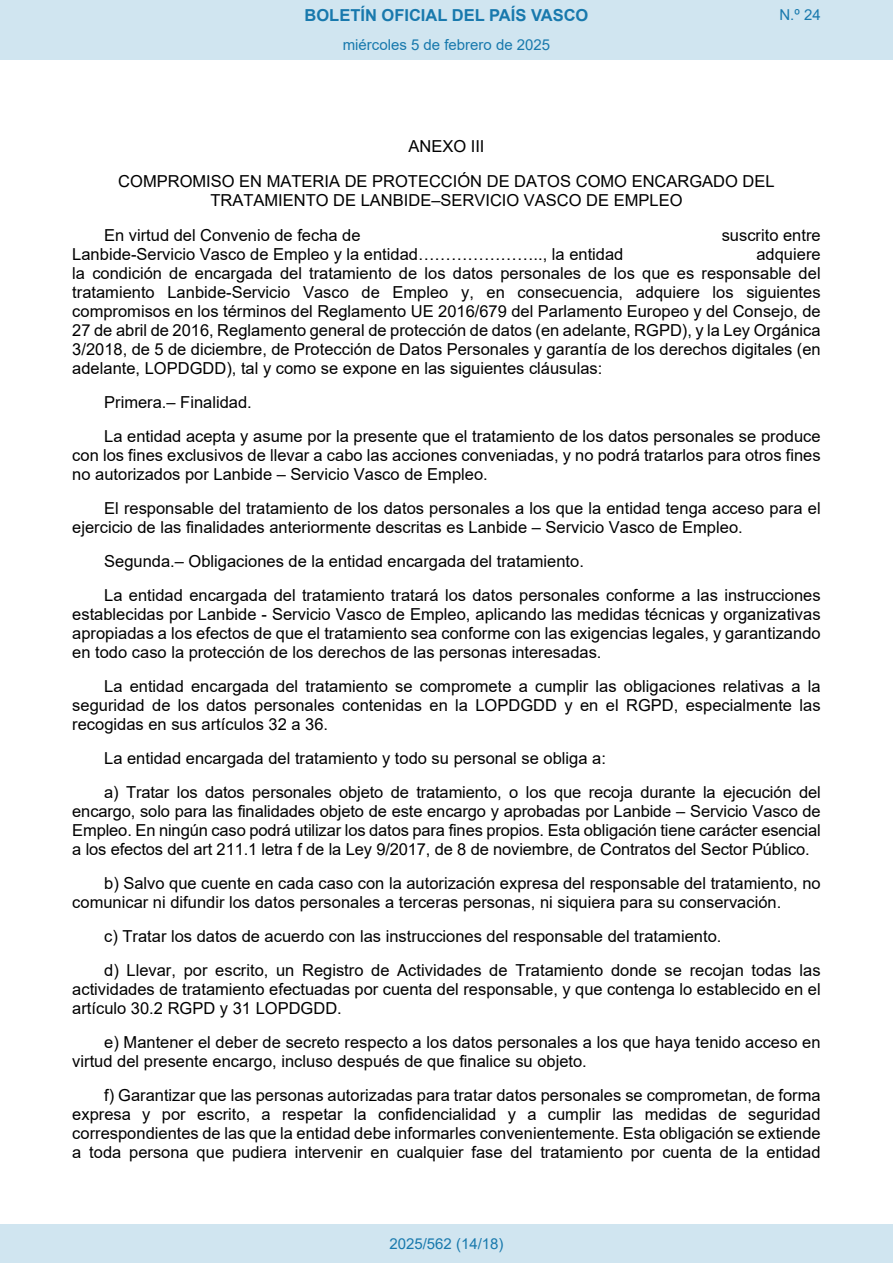
<style>
.page{position:relative;width:893px;height:1263px;background:#fff}
.page>*{position:absolute;margin:0;border:0;box-sizing:border-box;transform-origin:0 0}
.t1{font:16.5px/18.9px "Arial";color:#000}
.t2{font:700 16.5px "Arial";color:#1879ad}
.Paginacion_Centro{font:15px "Arial";color:#1879ad}
</style>
<div class="page">
<div style="left:0;top:0;width:893px;height:60px;background:#d0e5f0"></div>
<div style="left:0;top:1225px;width:893px;height:38px;background:#d0e5f0"></div>
<p class="t2" style="left:305px;top:3px;width:285px">BOLETÍN OFICIAL DEL PAÍS VASCO</p>
<p class="Paginacion_Centro" style="left:779px;top:5px;width:43px">N.º 24</p>
<p class="Paginacion_Centro" style="left:343px;top:35px;width:209px">miércoles 5 de febrero de 2025</p>
<p class="t1" style="left:118px;top:128px;width:658px;line-height:35.4px;text-align:center">ANEXO III<br>COMPROMISO EN MATERIA DE PROTECCIÓN DE DATOS COMO ENCARGADO DEL</p>
<p class="t1" style="left:104px;top:182px;width:580px;line-height:35.4px;text-indent:106px">TRATAMIENTO DE LANBIDE–SERVICIO VASCO DE EMPLEO<br>En virtud del Convenio de fecha de</p>
<p class="t1" style="left:722px;top:226px;width:100px">suscrito entre</p>
<p class="t1" style="left:72px;top:245px;width:553px">Lanbide-Servicio Vasco de Empleo y la entidad………………….., la entidad</p>
<p class="t1" style="left:72px;top:245px;width:750px;text-align:justify;text-indent:684px">adquiere la condición de encargada del tratamiento de los datos personales de los que es responsable del tratamiento Lanbide-Servicio Vasco de Empleo y, en consecuencia, adquiere los siguientes compromisos en los términos del Reglamento UE 2016/679 del Parlamento Europeo y del Consejo, de 27 de abril de 2016, Reglamento general de protección de datos (en adelante, RGPD), y la Ley Orgánica 3/2018, de 5 de diciembre, de Protección de Datos Personales y garantía de los derechos digitales (en adelante, LOPDGDD), tal y como se expone en las siguientes cláusulas:</p>
<p class="t1" style="left:104px;top:385px;width:718px;line-height:33.9px">Primera.– Finalidad.<br>La entidad acepta y asume por la presente que el tratamiento de los datos personales se produce</p>
<p class="t1" style="left:72px;top:446px;width:750px">con los fines exclusivos de llevar a cabo las acciones conveniadas, y no podrá tratarlos para otros fines no autorizados por Lanbide – Servicio Vasco de Empleo.</p>
<p class="t1" style="left:72px;top:499px;width:750px;text-indent:32px">El responsable del tratamiento de los datos personales a los que la entidad tenga acceso para el ejercicio de las finalidades anteriormente descritas es Lanbide – Servicio Vasco de Empleo.</p>
<p class="t1" style="left:104px;top:544px;width:718px;line-height:33.9px">Segunda.– Obligaciones de la entidad encargada del tratamiento.<br>La entidad encargada del tratamiento tratará los datos personales conforme a las instrucciones</p>
<p class="t1" style="left:72px;top:605px;width:750px;text-align:justify">establecidas por Lanbide - Servicio Vasco de Empleo, aplicando las medidas técnicas y organizativas apropiadas a los efectos de que el tratamiento sea conforme con las exigencias legales, y garantizando en todo caso la protección de los derechos de las personas interesadas.</p>
<p class="t1" style="left:72px;top:677px;width:750px;text-align:justify;text-indent:32px">La entidad encargada del tratamiento se compromete a cumplir las obligaciones relativas a la seguridad de los datos personales contenidas en la LOPDGDD y en el RGPD, especialmente las recogidas en sus artículos 32 a 36.</p>
<p class="t1" style="left:104px;top:741px;width:718px;line-height:33.9px">La entidad encargada del tratamiento y todo su personal se obliga a:<br>a) Tratar los datos personales objeto de tratamiento, o los que recoja durante la ejecución del</p>
<p class="t1" style="left:72px;top:801px;width:750px;text-align:justify">encargo, solo para las finalidades objeto de este encargo y aprobadas por Lanbide – Servicio Vasco de Empleo. En ningún caso podrá utilizar los datos para fines propios. Esta obligación tiene carácter esencial a los efectos del art 211.1 letra f de la Ley 9/2017, de 8 de noviembre, de Contratos del Sector Público.</p>
<p class="t1" style="left:72px;top:873px;width:750px;text-indent:32px">b) Salvo que cuente en cada caso con la autorización expresa del responsable del tratamiento, no comunicar ni difundir los datos personales a terceras personas, ni siquiera para su conservación.</p>
<p class="t1" style="left:104px;top:919px;width:718px;line-height:33.9px">c) Tratar los datos de acuerdo con las instrucciones del responsable del tratamiento.<br>d) Llevar, por escrito, un Registro de Actividades de Tratamiento donde se recojan todas las</p>
<p class="t1" style="left:72px;top:979px;width:750px">actividades de tratamiento efectuadas por cuenta del responsable, y que contenga lo establecido en el artículo 30.2 RGPD y 31 LOPDGDD.</p>
<p class="t1" style="left:72px;top:1032px;width:750px;text-indent:32px">e) Mantener el deber de secreto respecto a los datos personales a los que haya tenido acceso en virtud del presente encargo, incluso después de que finalice su objeto.</p>
<p class="t1" style="left:72px;top:1085px;width:750px;text-align:justify;text-indent:32px">f) Garantizar que las personas autorizadas para tratar datos personales se comprometan, de forma expresa y por escrito, a respetar la confidencialidad y a cumplir las medidas de seguridad correspondientes de las que la entidad debe informarles convenientemente. Esta obligación se extiende a toda persona que pudiera intervenir en cualquier fase del tratamiento por cuenta de la entidad</p>
<p class="Paginacion_Centro" style="left:389px;top:1234px;width:116px">2025/562 (14/18)</p>
</div>
